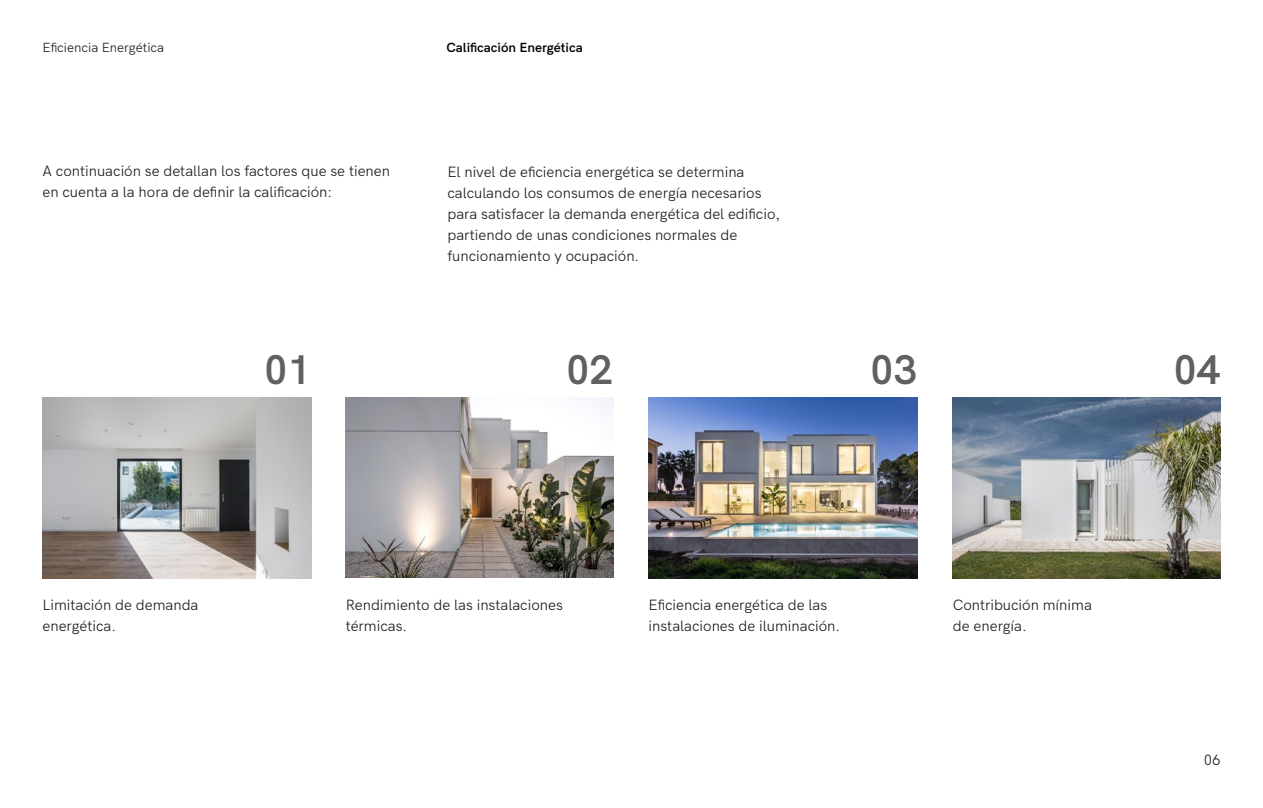
<style>
.page{position:relative;width:1263px;height:808px;background:#fff}
.page>*{position:absolute;margin:0;border:0;box-sizing:border-box;transform-origin:0 0}
.t1{font:700 37.5px "Hanken Grotesk";color:#606061}
.t2{font:13.5px/21px "Hanken Grotesk";color:#211f20}
.t3{font:13.5px "Hanken Grotesk";color:#221f20}
.t4{font:700 12px "Hanken Grotesk";color:#000}
.t5{font:12px "Hanken Grotesk";color:#221f20}
</style>
<div class="page">
<img style="left:43px;top:397px;width:268px;height:182px">
<img style="left:346px;top:397px;width:267px;height:181px">
<img style="left:648px;top:397px;width:269px;height:182px">
<img style="left:952px;top:397px;width:268px;height:182px">
<p class="t5" style="left:43px;top:37px;width:123px">Eficiencia Energética</p>
<p class="t4" style="left:446px;top:37px;width:138px">Calificación Energética</p>
<p class="t2" style="left:43px;top:159px;width:349px">A continuación se detallan los factores que se tienen en cuenta a la hora de definir la calificación:</p>
<p class="t2" style="left:447px;top:160px;width:334px">El nivel de eficiencia energética se determina calculando los consumos de energía necesarios para satisfacer la demanda energética del edificio, partiendo de unas condiciones normales de funcionamiento y ocupación.</p>
<h1 class="t1" style="left:264px;top:338px;width:48px">01</h1>
<h1 class="t1" style="left:566px;top:338px;width:48px">02</h1>
<h1 class="t1" style="left:870px;top:338px;width:48px">03</h1>
<h1 class="t1" style="left:1173px;top:338px;width:48px">04</h1>
<p class="t2" style="left:43px;top:593px;width:158px">Limitación de demanda energética.</p>
<p class="t2" style="left:346px;top:593px;width:219px">Rendimiento de las instalaciones térmicas.</p>
<p class="t2" style="left:648px;top:593px;width:193px">Eficiencia energética de las instalaciones de iluminación.</p>
<p class="t2" style="left:953px;top:593px;width:140px">Contribución mínima de energía.</p>
<p class="t3" style="left:1204px;top:749px;width:18px">06</p>
</div>
